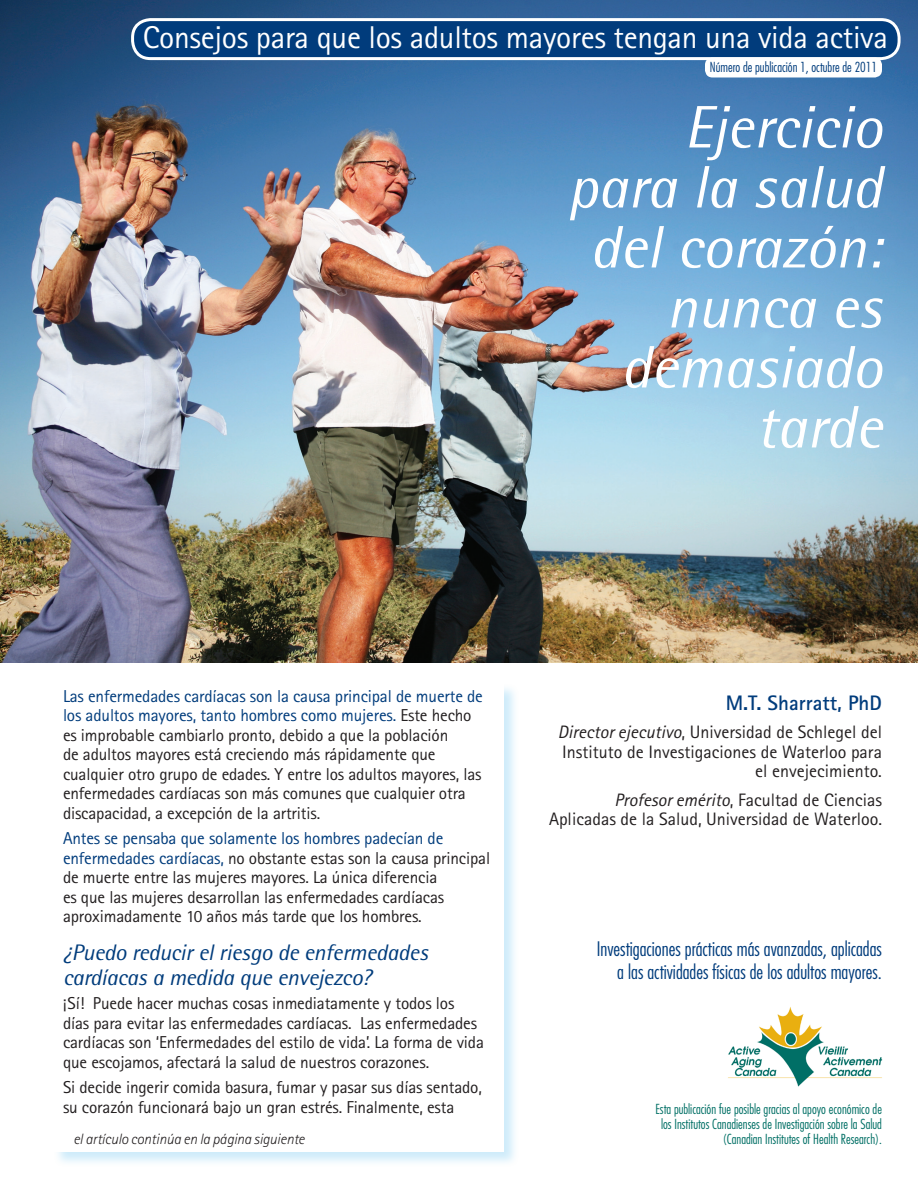
<style>
.page{position:relative;width:918px;height:1188px;background:#fff}
.page>*{position:absolute;margin:0;border:0;box-sizing:border-box;transform-origin:0 0}
.HL_1{font:italic 60px/60px "Rotis Semi Sans";color:#fff;text-align:right}
.t1{font:31.5px "Rotis Sans Serif";letter-spacing:-.01em;color:#fff}
.subHL{font:italic 22.5px/25.5px "Rotis Semi Sans";letter-spacing:-.01em;color:#013c7c}
.author{font:700 21px "Rotis Sans Serif";color:#013c7c}
.t2{font:300 condensed 19.5px/22.5px "Futura";color:#013c7c;text-align:right}
.t3{font:18px/19.5px "Rotis Sans Serif";color:#231f20;text-align:right}
.body_copy{font:17.25px/19.5px "Rotis Sans Serif";letter-spacing:-.01em;color:#231f20}
.t4{font:italic 300 15px "Rotis Sans Serif";letter-spacing:-.01em;color:#231f20}
.t5{font:300 condensed 13.5px/15px "Futura";color:#006f65;text-align:center}
.t6{font:300 condensed 13.5px "Futura";color:#013c7c}
.s1{color:#013c7c}
.s2{font-style:italic}
</style>
<div class="page">
<img style="left:0;top:0;width:918px;height:662px">
<div style="left:53px;top:683px;width:467px;height:485px;background:#9fd9f6;opacity:.5"></div>
<div style="left:54px;top:684px;width:450px;height:468px;background:#fff"></div>
<div style="left:133px;top:20px;width:766px;height:39px;background:#013c7c;border-radius:18px"></div>
<div style="left:131px;top:18px;width:770px;height:42px;border:3px solid #fff;border-radius:18px"></div>
<div style="left:705px;top:58px;width:177px;height:19px;background:#fff;border-radius:8px"></div>
<img style="left:728px;top:1007px;width:155px;height:80px">
<p class="t1" style="left:143px;top:18px;width:747px">Consejos para que los adultos mayores tengan una vida activa</p>
<p class="t6" style="left:710px;top:59px;width:169px">Número de publicación 1, octubre de 2011</p>
<p class="HL_1" style="left:568px;top:96px;width:316px">Ejercicio para la salud del corazón: nunca es demasiado tarde</p>
<p class="body_copy" style="left:63px;top:686px;width:421px"><span class="s1">Las enfermedades cardíacas son la causa principal de muerte de los adultos mayores, tanto hombres como mujeres.</span> Este hecho es improbable cambiarlo pronto, debido a que la población<br>de adultos mayores está creciendo más rápidamente que cualquier otro grupo de edades. Y entre los adultos mayores, las enfermedades cardíacas son más comunes que cualquier otra discapacidad, a excepción de la artritis.</p>
<p class="body_copy" style="left:63px;top:828px;width:429px"><span class="s1">Antes se pensaba que solamente los hombres padecían de enfermedades cardíacas,</span> no obstante estas son la causa principal de muerte entre las mujeres mayores. La única diferencia<br>es que las mujeres desarrollan las enfermedades cardíacas aproximadamente 10 años más tarde que los hombres.</p>
<p class="subHL" style="left:63px;top:939px;width:367px">¿Puedo reducir el riesgo de enfermedades cardíacas a medida que envejezco?</p>
<p class="body_copy" style="left:63px;top:993px;width:423px">¡Sí! Puede hacer muchas cosas inmediatamente y todos los días para evitar las enfermedades cardíacas. Las enfermedades cardíacas son ‘Enfermedades del estilo de vida’. La forma de vida que escojamos, afectará la salud de nuestros corazones.</p>
<p class="body_copy" style="left:63px;top:1077px;width:420px">Si decide ingerir comida basura, fumar y pasar sus días sentado, su corazón funcionará bajo un gran estrés. Finalmente, esta</p>
<p class="author" style="left:726px;top:689px;width:158px">M.T. Sharratt, PhD</p>
<p class="t3" style="left:558px;top:722px;width:326px"><span class="s2">Director ejecutivo</span>, Universidad de Schlegel del<br>Instituto de Investigaciones de Waterloo para el envejecimiento.</p>
<p class="t3" style="left:549px;top:790px;width:335px"><span class="s2">Profesor emérito</span>, Facultad de Ciencias<br>Aplicadas de la Salud, Universidad de Waterloo.</p>
<p class="t2" style="left:597px;top:937px;width:287px">Investigaciones prácticas más avanzadas, aplicadas a las actividades físicas de los adultos mayores.</p>
<p class="t5" style="left:655px;top:1101px;width:228px">Esta publicación fue posible gracias al apoyo económico de los Institutos Canadienses de Investigación sobre la Salud</p>
<p class="t4" style="left:73px;top:1130px;width:233px">el artículo continúa en la página siguiente</p>
<p class="t5" style="left:723px;top:1131px;width:161px">(Canadian Institutes of Health Research).</p>
</div>
